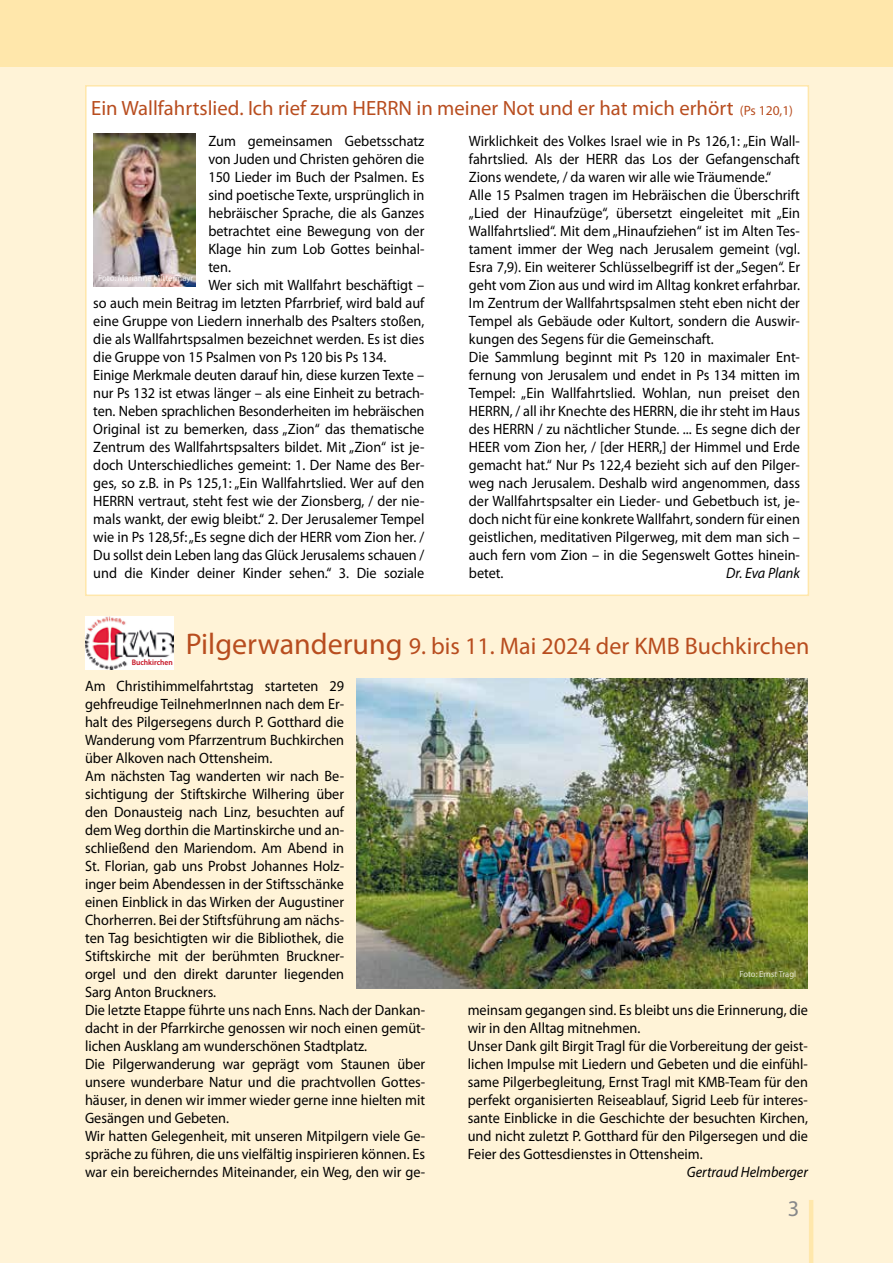
<style>
.page{position:relative;width:893px;height:1263px;background:#fff3d7}
.page>*{position:absolute;margin:0;border:0;box-sizing:border-box;transform-origin:0 0}
.t1{font:24px "Myriad Pro";color:#b84d1f}
.t2{font:22.5px "Myriad Pro";color:#87888a}
.t3{font:20.7px "Myriad Pro";color:#b84d1f}
.t4{font:15px/18px "Myriad Pro";color:#000;scale:.95 1}
.t5{font:italic 15px "Myriad Pro";color:#000;scale:.95 1}
.t6{font:9px "Myriad Pro";color:#fff;scale:.95 1}
.t7{font:600 7.95px "Myriad Pro";color:#c50e1f;scale:.95 1}
.s1{font-size:13.5px}
.s2{font-size:30px}
</style>
<div class="page">
<hr style="left:809px;top:1200px;width:4px;height:63px;background:#ffe7ab">
<div style="left:0;top:0;width:893px;height:67px;background:#ffe7ab"></div>
<div style="left:86px;top:86px;width:722px;height:509px;background:#fff"></div>
<img style="left:94px;top:134px;width:102px;height:153px">
<img style="left:357px;top:678px;width:451px;height:311px">
<img style="left:85px;top:616px;width:88px;height:54px">
<h3 class="t3" style="left:91px;top:95px;width:703px">Ein Wallfahrtslied. Ich rief zum HERRN in meiner Not und er hat mich erhört <span class="s1">(Ps 120,1)</span></h3>
<p class="t4" style="left:208px;top:132px;width:229px">Zum gemeinsamen Gebetsschatz</p>
<p class="t4" style="left:208px;top:150px;width:229px">von Juden und Christen gehören die</p>
<p class="t4" style="left:208px;top:168px;width:229px">150 Lieder im Buch der Psalmen. Es</p>
<p class="t4" style="left:208px;top:186px;width:229px">sind poetische Texte, ursprünglich in</p>
<p class="t4" style="left:208px;top:204px;width:229px">hebräischer Sprache, die als Ganzes</p>
<p class="t4" style="left:208px;top:222px;width:229px">betrachtet eine Bewegung von der</p>
<p class="t4" style="left:208px;top:240px;width:229px">Klage hin zum Lob Gottes beinhal-</p>
<p class="t4" style="left:208px;top:258px;width:25px">ten.</p>
<p class="t4" style="left:208px;top:276px;width:229px">Wer sich mit Wallfahrt beschäftigt –</p>
<p class="t4" style="left:93px;top:294px;width:350px">so auch mein Beitrag im letzten Pfarrbrief, wird bald auf</p>
<p class="t4" style="left:93px;top:312px;width:350px">eine Gruppe von Liedern innerhalb des Psalters stoßen,</p>
<p class="t4" style="left:93px;top:330px;width:350px">die als Wallfahrtspsalmen bezeichnet werden. Es ist dies</p>
<p class="t4" style="left:93px;top:348px;width:310px">die Gruppe von 15 Psalmen von Ps 120 bis Ps 134.</p>
<p class="t4" style="left:93px;top:366px;width:350px">Einige Merkmale deuten darauf hin, diese kurzen Texte –</p>
<p class="t4" style="left:93px;top:384px;width:350px">nur Ps 132 ist etwas länger – als eine Einheit zu betrach-</p>
<p class="t4" style="left:93px;top:402px;width:350px">ten. Neben sprachlichen Besonderheiten im hebräischen</p>
<p class="t4" style="left:93px;top:420px;width:350px">Original ist zu bemerken, dass „Zion“ das thematische</p>
<p class="t4" style="left:93px;top:438px;width:350px">Zentrum des Wallfahrtspsalters bildet. Mit „Zion“ ist je-</p>
<p class="t4" style="left:93px;top:456px;width:350px">doch Unterschiedliches gemeint: 1. Der Name des Ber-</p>
<p class="t4" style="left:93px;top:474px;width:350px">ges, so z.B. in Ps 125,1: „Ein Wallfahrtslied. Wer auf den</p>
<p class="t4" style="left:93px;top:492px;width:350px">HERRN vertraut, steht fest wie der Zionsberg, / der nie-</p>
<p class="t4" style="left:93px;top:510px;width:350px">mals wankt, der ewig bleibt.“ 2. Der Jerusalemer Tempel</p>
<p class="t4" style="left:93px;top:528px;width:350px">wie in Ps 128,5f: „Es segne dich der HERR vom Zion her. /</p>
<p class="t4" style="left:93px;top:546px;width:350px">Du sollst dein Leben lang das Glück Jerusalems schauen /</p>
<p class="t4" style="left:93px;top:564px;width:350px">und die Kinder deiner Kinder sehen.“ 3. Die soziale</p>
<p class="t6" style="left:98px;top:273px;width:101px">Foto: Marianne Mittermayr</p>
<p class="t4" style="left:469px;top:132px;width:350px">Wirklichkeit des Volkes Israel wie in Ps 126,1: „Ein Wall&shy;fahrtslied. Als der HERR das Los der Gefangenschaft Zions wendete, / da waren wir alle wie Träumende.“<br>Alle 15 Psalmen tragen im Hebräischen die Überschrift „Lied der Hinaufzüge“, übersetzt eingeleitet mit „Ein Wallfahrtslied“. Mit dem „Hinaufziehen“ ist im Alten Tes&shy;tament immer der Weg nach Jerusalem gemeint (vgl.<br>Esra 7,9). Ein weiterer Schlüsselbegriff ist der „Segen“. Er geht vom Zion aus und wird im Alltag konkret erfahrbar.<br>Im Zentrum der Wallfahrtspsalmen steht eben nicht der Tempel als Gebäude oder Kultort, sondern die Auswir&shy;kungen des Segens für die Gemeinschaft.<br>Die Sammlung beginnt mit Ps 120 in maximaler Ent&shy;fernung von Jerusalem und endet in Ps 134 mitten im Tempel: „Ein Wallfahrtslied. Wohlan, nun preiset den HERRN, / all ihr Knechte des HERRN, die ihr steht im Haus des HERRN / zu nächtlicher Stunde. ... Es segne dich der HEER vom Zion her, / [der HERR,] der Himmel und Erde gemacht hat.“ Nur Ps 122,4 bezieht sich auf den Pilger&shy;weg nach Jerusalem. Deshalb wird angenommen, dass der Wallfahrtspsalter ein Lieder- und Gebetbuch ist, je&shy;doch nicht für eine konkrete Wallfahrt, sondern für einen geistlichen, meditativen Pilgerweg, mit dem man sich – auch fern vom Zion – in die Segenswelt Gottes hinein&shy;betet.</p>
<p class="t5" style="left:726px;top:564px;width:79px">Dr. Eva Plank</p>
<p class="t7" style="left:132px;top:657px;width:45px">Buchkirchen</p>
<h1 class="t1" style="left:186px;top:631px;width:625px"><span class="s2">Pilgerwanderung</span> 9. bis 11. Mai 2024 der KMB Buchkirchen</h1>
<p class="t4" style="left:85px;top:676px;width:360px">Am Christihimmelfahrtstag starteten 29<br>gehfreudige TeilnehmerInnen nach dem Er-<br>halt des Pilgersegens durch P. Gotthard die<br>Wanderung vom Pfarrzentrum Buchkirchen<br>über Alkoven nach Ottensheim.<br>Am nächsten Tag wanderten wir nach Be-<br>sichtigung der Stiftskirche Wilhering über<br>den Donausteig nach Linz, besuchten auf<br>dem Weg dorthin die Martinskirche und an-<br>schließend den Mariendom. Am Abend in<br>St. Florian, gab uns Probst Johannes Holz-<br>inger beim Abendessen in der Stiftsschänke<br>einen Einblick in das Wirken der Augustiner<br>Chorherren. Bei der Stiftsführung am nächs-<br>ten Tag besichtigten wir die Bibliothek, die<br>Stiftskirche mit der berühmten Bruckner-<br>orgel und den direkt darunter liegenden<br>Sarg Anton Bruckners.<br>Die letzte Etappe führte uns nach Enns. Nach der Dankan&shy;dacht in der Pfarrkirche genossen wir noch einen gemüt&shy;lichen Ausklang am wunderschönen Stadtplatz.<br>Die Pilgerwanderung war geprägt vom Staunen über unsere wunderbare Natur und die prachtvollen Gottes&shy;häuser, in denen wir immer wieder gerne inne hielten mit Gesängen und Gebeten.<br>Wir hatten Gelegenheit, mit unseren Mitpilgern viele Ge&shy;spräche zu führen, die uns vielfältig inspirieren können. Es war ein bereicherndes Miteinander, ein Weg, den wir ge-</p>
<p class="t6" style="left:740px;top:968px;width:61px">Foto: Ernst Tragl</p>
<p class="t4" style="left:468px;top:1000px;width:360px">meinsam gegangen sind. Es bleibt uns die Erinnerung, die wir in den Alltag mitnehmen.<br>Unser Dank gilt Birgit Tragl für die Vorbereitung der geist&shy;lichen Impulse mit Liedern und Gebeten und die einfühl&shy;same Pilgerbegleitung, Ernst Tragl mit KMB-Team für den perfekt organisierten Reiseablauf, Sigrid Leeb für interes&shy;sante Einblicke in die Geschichte der besuchten Kirchen, und nicht zuletzt P. Gotthard für den Pilgersegen und die Feier des Gottesdienstes in Ottensheim.</p>
<p class="t5" style="left:687px;top:1162px;width:129px">Gertraud Helmberger</p>
<h2 class="t2" style="left:788px;top:1195px;width:13px">3</h2>
</div>
